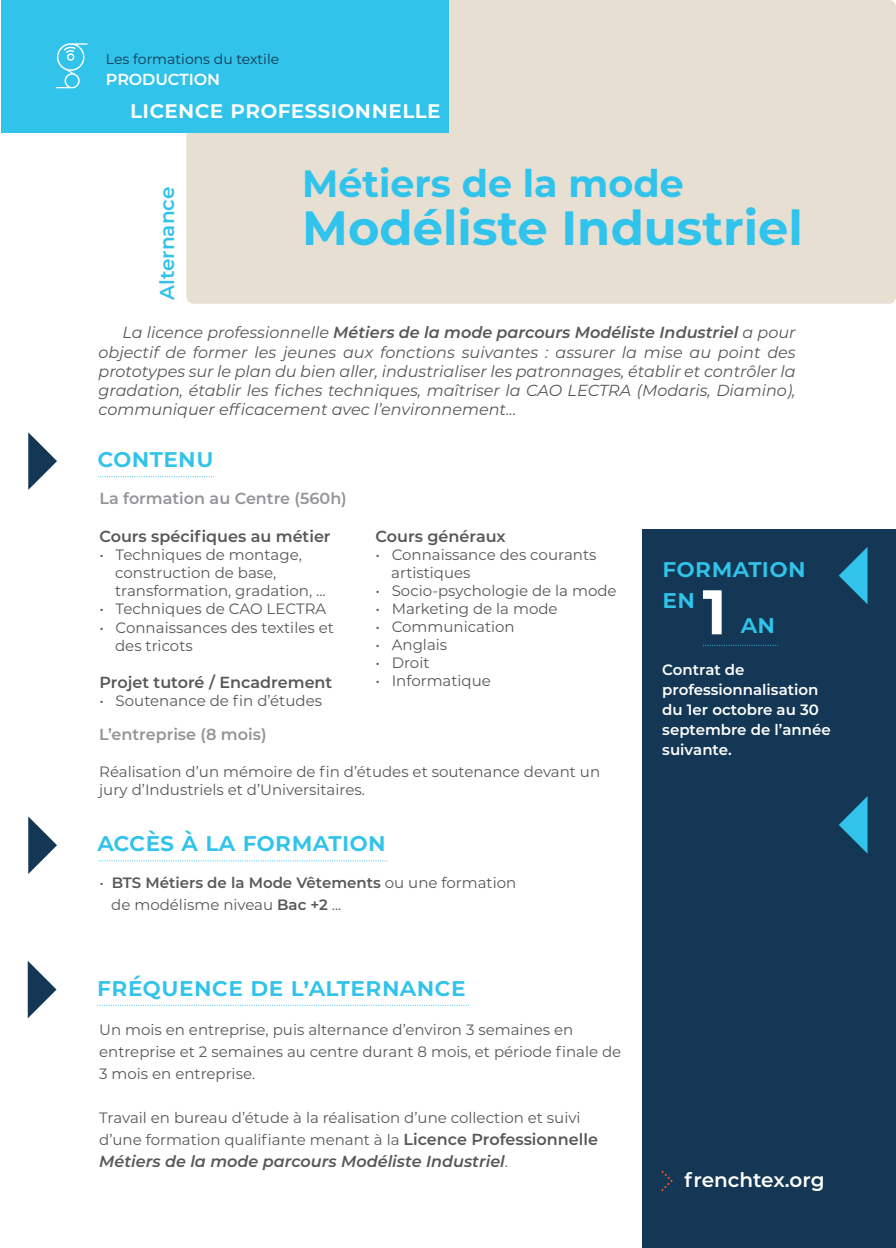
<style>
.page{position:relative;width:896px;height:1248px;background:#fff}
.page>*{position:absolute;margin:0;border:0;box-sizing:border-box;transform-origin:0 0}
.t1{font:600 60px "Montserrat";color:#fff}
.t2{font:700 48px "Montserrat";color:#30c3ec}
.t3{font:700 38px "Montserrat";color:#30c3ec}
.t4{font:600 26px/31.2px "Montserrat";color:#31c3ea}
.t5{font:600 24px "Montserrat";color:#fff}
.t6{font:600 20px "Montserrat";color:#fff}
.t7{font:600 20px "Montserrat";color:#31c3e9}
.t8{font:italic 16px/19.2px "Montserrat";color:#57585a;text-align:justify}
.t9{font:600 16px "Montserrat";color:#57585a}
.t10{font:600 16px "Montserrat";color:#939598}
.t11{font:italic 600 16px "Montserrat";color:#57585a}
.t12{font:600 16px "Montserrat";letter-spacing:-.01em;color:#fff}
.t13{font:15px/18px "Montserrat";color:#57585a}
.t14{font:600 15px/20px "Montserrat";color:#fff}
.t15{font:14px "Montserrat";color:#143854}
.s1{font-weight:600}
.s2{font-weight:600;font-size:16px}
.s3{font-weight:400;font-style:normal;font-size:15px}
</style>
<div class="page">
<div style="left:186px;top:0;width:710px;height:304px;background:#e6ddcf;border-radius:7px"></div>
<svg style="left:98px;top:476px;width:117px;height:1px"></svg>
<svg style="left:28px;top:432px;width:29px;height:58px"></svg>
<div style="left:642px;top:529px;width:254px;height:718px;background:#133754"></div>
<svg style="left:97px;top:1004px;width:372px;height:1px"></svg>
<svg style="left:28px;top:961px;width:29px;height:57px"></svg>
<svg style="left:98px;top:860px;width:290px;height:1px"></svg>
<svg style="left:28px;top:816px;width:29px;height:58px"></svg>
<svg style="left:703px;top:644px;width:75px;height:1px"></svg>
<svg style="left:839px;top:547px;width:28px;height:57px"></svg>
<svg style="left:703px;top:590px;width:19px;height:45px"></svg>
<div style="left:1px;top:0;width:447px;height:133px;background:#31c3ea"></div>
<svg style="left:661px;top:1170px;width:12px;height:22px"></svg>
<svg style="left:56px;top:43px;width:31px;height:45px"></svg>
<svg style="left:839px;top:797px;width:28px;height:56px"></svg>
<p class="t15" style="left:106px;top:49px;width:175px">Les formations du textile</p>
<p class="t12" style="left:106px;top:67px;width:115px">PRODUCTION</p>
<h3 class="t5" style="left:130px;top:92px;width:312px">licence professionnelle</h3>
<h3 class="t7" style="left:153px;top:300px;width:115px;rotate:-90deg">Alternance</h3>
<h3 class="t3" style="left:302px;top:156px;width:383px">Métiers de la mode</h3>
<h2 class="t2" style="left:302px;top:193px;width:502px">Modéliste Industriel</h2>
<p class="t8" style="left:98px;top:322px;width:699px;text-indent:24px">La licence professionnelle <span class="s1">Métiers de la mode parcours Modéliste Industriel</span> a pour objectif de former les jeunes aux fonctions suivantes : assurer la mise au point des prototypes sur le plan du bien aller, industrialiser les patronnages, établir et contrôler la gradation, établir les fiches techniques, maîtriser la CAO LECTRA (Modaris, Diamino), communiquer efficacement avec l’environnement...</p>
<h3 class="t4" style="left:97px;top:441px;width:118px">contenu</h3>
<p class="t10" style="left:99px;top:487px;width:249px">La formation au Centre (560h)</p>
<p class="t9" style="left:99px;top:525px;width:233px">Cours spécifiques au métier</p>
<p class="t13" style="left:115px;top:545px;width:212px;text-indent:-16px">• Techniques de montage, construction de base, transformation, gradation, ...</p>
<p class="t13" style="left:99px;top:599px;width:228px">• Techniques de CAO LECTRA</p>
<p class="t13" style="left:115px;top:617px;width:220px;text-indent:-16px">• Connaissances des textiles et des tricots</p>
<p class="t9" style="left:99px;top:670px;width:234px">Projet tutoré / Encadrement</p>
<p class="t13" style="left:99px;top:690px;width:224px">• Soutenance de fin d’études</p>
<p class="t9" style="left:375px;top:524px;width:132px">Cours généraux</p>
<p class="t13" style="left:391px;top:544px;width:207px;text-indent:-16px">• Connaissance des courants artistiques</p>
<p class="t13" style="left:375px;top:580px;width:243px">• Socio-psychologie de la mode</p>
<p class="t13" style="left:375px;top:598px;width:184px">• Marketing de la mode</p>
<p class="t13" style="left:375px;top:616px;width:141px">• Communication</p>
<p class="t13" style="left:375px;top:634px;width:73px">• Anglais</p>
<p class="t13" style="left:375px;top:652px;width:55px">• Droit</p>
<p class="t13" style="left:375px;top:670px;width:117px">• Informatique</p>
<p class="t10" style="left:99px;top:723px;width:169px">L’entreprise (8 mois)</p>
<p class="t13" style="left:99px;top:762px;width:502px">Réalisation d’un mémoire de fin d’études et soutenance devant un jury d’Industriels et d’Universitaires.</p>
<h3 class="t4" style="left:97px;top:825px;width:290px">accès à la formation</h3>
<p class="t13" style="left:111px;top:870px;width:406px;line-height:22px;text-indent:-12px">• <span class="s1">BTS Métiers de la Mode Vêtements</span> ou une formation de modélisme niveau <span class="s1">Bac +2</span> ...</p>
<h3 class="t4" style="left:97px;top:969px;width:370px">fréquence de l’alternance</h3>
<p class="t13" style="left:99px;top:1018px;width:524px;line-height:22px">Un mois en entreprise, puis alternance d’environ 3 semaines en entreprise et 2 semaines au centre durant 8 mois, et période finale de<br>3 mois en entreprise.</p>
<p class="t13" style="left:99px;top:1106px;width:500px;line-height:22px">Travail en bureau d’étude à la réalisation d’une collection et suivi d’une formation qualifiante menant à la <span class="s2">Licence Professionnelle</span></p>
<p class="t11" style="left:99px;top:1150px;width:410px">Métiers de la mode parcours Modéliste Industriel<span class="s3">.</span></p>
<h3 class="t4" style="left:662px;top:551px;width:145px">formation en</h3>
<h1 class="t1" style="left:703px;top:569px;width:24px">1</h1>
<h3 class="t4" style="left:740px;top:607px;width:36px">an</h3>
<p class="t14" style="left:662px;top:658px;width:170px">Contrat de professionnalisation du 1er octobre au 30 septembre de l’année suivante.</p>
<h3 class="t6" style="left:684px;top:1165px;width:142px">frenchtex.org</h3>
</div>
